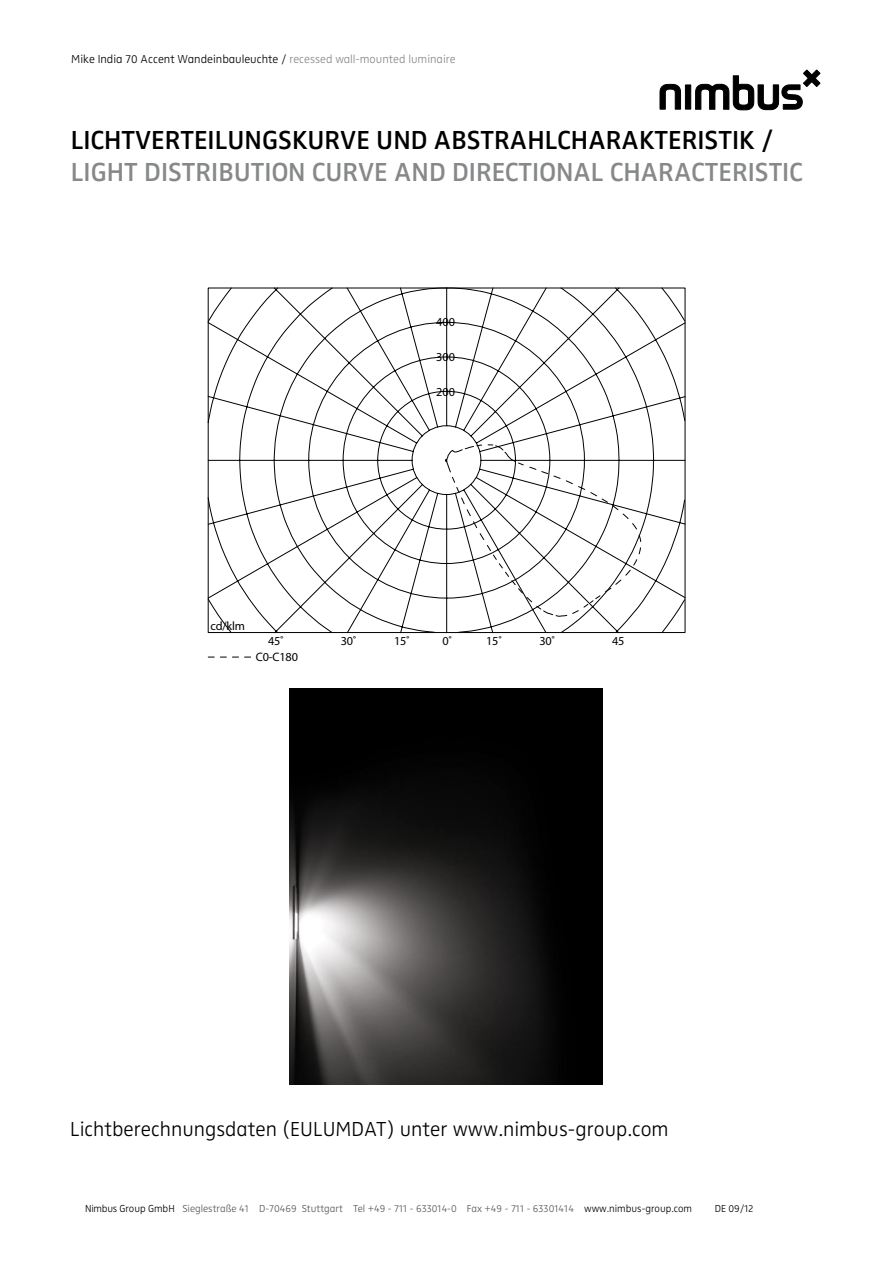
<style>
.page{position:relative;width:893px;height:1263px;background:#fff}
.page>*{position:absolute;margin:0;border:0;box-sizing:border-box;transform-origin:0 0}
.t1{font:27px "Zwo Semi Bold LF Plain Alt";color:#878889}
.t2{font:27px "Zwo Semi Bold LF Plain Alt";color:#000}
.t3{font:21px "Zwo Light LF Plain Alt";color:#000}
.t4{font:12.3px "Myriad Pro";letter-spacing:-.01em;color:#000}
.t5{font:12px "Zwo Light LF Plain Alt";color:#000}
.t6{font:10.5px "Zwo Light LF Plain Alt";color:#58585a}
.t7{font:10.5px "Zwo Light LF Plain Alt";color:#000}
.s1{color:#878889}
.s2{color:#fff}
.s3{color:#000}
</style>
<div class="page">
<svg style="left:660px;top:70px;width:160px;height:40px"></svg>
<img style="left:289px;top:688px;width:313px;height:396px">
<svg style="left:207px;top:287px;width:479px;height:346px"></svg>
<svg style="left:208px;top:657px;width:43px;height:1px"></svg>
<svg style="left:445px;top:444px;width:197px;height:173px"></svg>
<p class="t5" style="left:71px;top:52px;width:386px">Mike India 70 Accent Wandeinbauleuchte / <span class="s1">recessed wall-mounted luminaire</span></p>
<h1 class="t2" style="left:71px;top:123px;width:704px">LICHTVERTEILUNGSKURVE UND ABSTRAHLCHARAKTERISTIK /</h1>
<h1 class="t1" style="left:71px;top:156px;width:733px">LIGHT DISTRIBUTION CURVE AND DIRECTIONAL CHARACTERISTIC</h1>
<p class="t4" style="left:436px;top:315px;width:20px">400</p>
<p class="t4" style="left:436px;top:349px;width:20px">300</p>
<p class="t4" style="left:436px;top:384px;width:20px">200</p>
<p class="t4" style="left:211px;top:618px;width:36px">cd/klm</p>
<p class="t4" style="left:268px;top:633px;width:17px">45˚</p>
<p class="t4" style="left:341px;top:633px;width:17px">30˚</p>
<p class="t4" style="left:394px;top:633px;width:17px">15˚</p>
<p class="t4" style="left:442px;top:633px;width:11px">0˚</p>
<p class="t4" style="left:486px;top:633px;width:17px">15˚</p>
<p class="t4" style="left:539px;top:633px;width:17px">30˚</p>
<p class="t4" style="left:612px;top:633px;width:19px">45<span class="s2">˚</span></p>
<p class="t4" style="left:256px;top:649px;width:44px">C0-C180</p>
<h2 class="t3" style="left:70px;top:1117px;width:600px">Lichtberechnungsdaten (EULUMDAT) unter www.nimbus-group.com</h2>
<p class="t6" style="left:85px;top:1203px;width:608px"><span class="s3">Nimbus Group GmbH</span> Sieglestraße 41 D-70469 Stuttgart Tel +49 - 711 - 633014-0 Fax +49 - 711 - 63301414 <span class="s3">www.nimbus-group.com</span></p>
<p class="t7" style="left:715px;top:1203px;width:40px">DE 09/12</p>
</div>
